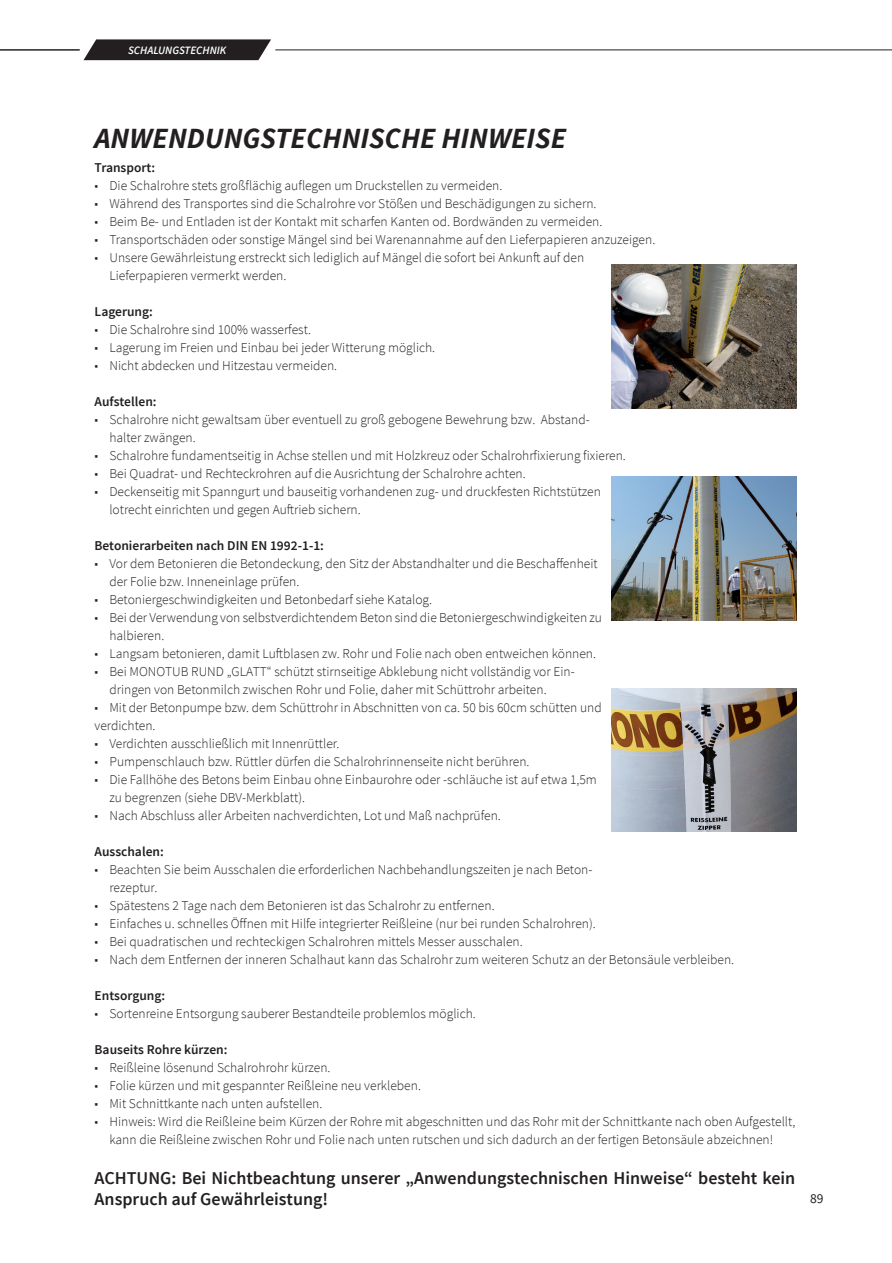
<style>
.page{position:relative;width:892px;height:1263px;background:#fff}
.page>*{position:absolute;margin:0;border:0;box-sizing:border-box;transform-origin:0 0}
.t1{font:italic 700 29.25px "Source Sans Pro";color:#231f20}
.t2{font:600 18px/21px "Source Sans Pro";color:#231f20}
.t3{font:300 13.5px/18px "Source Sans Pro";color:#231f20}
.t4{font:600 13.5px "Source Sans Pro";color:#231f20}
.t5{font:13.5px "Source Sans Pro";color:#231f20}
.t6{font:italic 600 11.25px "Source Sans Pro";color:#fff}
</style>
<div class="page">
<hr style="left:0;top:49px;width:80px;height:1px;background:#231f20">
<hr style="left:275px;top:49px;width:617px;height:1px;background:#231f20">
<svg style="left:83px;top:39px;width:188px;height:21px;background:#363233"></svg>
<img style="left:611px;top:265px;width:185px;height:143px">
<img style="left:611px;top:688px;width:185px;height:143px">
<img style="left:611px;top:476px;width:185px;height:144px">
<p class="t6" style="left:128px;top:43px;width:100px">SCHALUNGSTECHNIK</p>
<p class="t1" style="left:95px;top:120px;width:473px">ANWENDUNGSTECHNISCHE HINWEISE</p>
<p class="t4" style="left:95px;top:159px;width:62px">Transport:</p>
<p class="t3" style="left:95px;top:176px;width:409px">■ Die Schalrohre stets großflächig auflegen um Druckstellen zu vermeiden.</p>
<p class="t3" style="left:95px;top:194px;width:503px">■ Während des Transportes sind die Schalrohre vor Stößen und Beschädigungen zu sichern.</p>
<p class="t3" style="left:95px;top:212px;width:509px">■ Beim Be- und Entladen ist der Kontakt mit scharfen Kanten od. Bordwänden zu vermeiden.</p>
<p class="t3" style="left:95px;top:230px;width:562px">■ Transportschäden oder sonstige Mängel sind bei Warenannahme auf den Lieferpapieren anzuzeigen.</p>
<p class="t3" style="left:95px;top:248px;width:491px">■ Unsere Gewährleistung erstreckt sich lediglich auf Mängel die sofort bei Ankunft auf den</p>
<p class="t3" style="left:109px;top:266px;width:178px">Lieferpapieren vermerkt werden.</p>
<p class="t4" style="left:95px;top:303px;width:60px">Lagerung:</p>
<p class="t3" style="left:95px;top:320px;width:218px">■ Die Schalrohre sind 100% wasserfest.</p>
<p class="t3" style="left:95px;top:338px;width:342px">■ Lagerung im Freien und Einbau bei jeder Witterung möglich.</p>
<p class="t3" style="left:95px;top:356px;width:244px">■ Nicht abdecken und Hitzestau vermeiden.</p>
<p class="t4" style="left:95px;top:393px;width:64px">Aufstellen:</p>
<p class="t3" style="left:95px;top:410px;width:497px">■ Schalrohre nicht gewaltsam über eventuell zu groß gebogene Bewehrung bzw. Abstand-</p>
<p class="t3" style="left:109px;top:428px;width:88px">halter zwängen.</p>
<p class="t3" style="left:95px;top:446px;width:533px">■ Schalrohre fundamentseitig in Achse stellen und mit Holzkreuz oder Schalrohrfixierung fixieren.</p>
<p class="t3" style="left:95px;top:464px;width:432px">■ Bei Quadrat- und Rechteckrohren auf die Ausrichtung der Schalrohre achten.</p>
<p class="t3" style="left:95px;top:482px;width:508px">■ Deckenseitig mit Spanngurt und bauseitig vorhandenen zug- und druckfesten Richtstützen</p>
<p class="t3" style="left:109px;top:500px;width:253px">lotrecht einrichten und gegen Auftrieb sichern.</p>
<p class="t4" style="left:95px;top:537px;width:231px">Betonierarbeiten nach DIN EN 1992-1-1:</p>
<p class="t3" style="left:95px;top:554px;width:504px">■ Vor dem Betonieren die Betondeckung, den Sitz der Abstandhalter und die Beschaffenheit</p>
<p class="t3" style="left:109px;top:572px;width:191px">der Folie bzw. Inneneinlage prüfen.</p>
<p class="t3" style="left:95px;top:590px;width:339px">■ Betoniergeschwindigkeiten und Betonbedarf siehe Katalog.</p>
<p class="t3" style="left:95px;top:608px;width:508px">■ Bei der Verwendung von selbstverdichtendem Beton sind die Betoniergeschwindigkeiten zu</p>
<p class="t3" style="left:109px;top:626px;width:56px">halbieren.</p>
<p class="t3" style="left:95px;top:644px;width:503px">■ Langsam betonieren, damit Luftblasen zw. Rohr und Folie nach oben entweichen können.</p>
<p class="t3" style="left:95px;top:662px;width:481px">■ Bei MONOTUB RUND „GLATT“ schützt stirnseitige Abklebung nicht vollständig vor Ein-</p>
<p class="t3" style="left:109px;top:680px;width:438px">dringen von Betonmilch zwischen Rohr und Folie, daher mit Schüttrohr arbeiten.</p>
<p class="t3" style="left:95px;top:698px;width:509px">■ Mit der Betonpumpe bzw. dem Schüttrohr in Abschnitten von ca. 50 bis 60cm schütten und verdichten.</p>
<p class="t3" style="left:95px;top:734px;width:246px">■ Verdichten ausschließlich mit Innenrüttler.</p>
<p class="t3" style="left:95px;top:752px;width:436px">■ Pumpenschlauch bzw. Rüttler dürfen die Schalrohrinnenseite nicht berühren.</p>
<p class="t3" style="left:95px;top:770px;width:504px">■ Die Fallhöhe des Betons beim Einbau ohne Einbaurohre oder -schläuche ist auf etwa 1,5m</p>
<p class="t3" style="left:109px;top:788px;width:197px">zu begrenzen (siehe DBV-Merkblatt).</p>
<p class="t3" style="left:95px;top:806px;width:408px">■ Nach Abschluss aller Arbeiten nachverdichten, Lot und Maß nachprüfen.</p>
<p class="t4" style="left:95px;top:843px;width:71px">Ausschalen:</p>
<p class="t3" style="left:95px;top:860px;width:499px">■ Beachten Sie beim Ausschalen die erforderlichen Nachbehandlungszeiten je nach Beton-</p>
<p class="t3" style="left:109px;top:878px;width:49px">rezeptur.</p>
<p class="t3" style="left:95px;top:896px;width:401px">■ Spätestens 2 Tage nach dem Betonieren ist das Schalrohr zu entfernen.</p>
<p class="t3" style="left:95px;top:914px;width:503px">■ Einfaches u. schnelles Öffnen mit Hilfe integrierter Reißleine (nur bei runden Schalrohren).</p>
<p class="t3" style="left:95px;top:932px;width:430px">■ Bei quadratischen und rechteckigen Schalrohren mittels Messer ausschalen.</p>
<p class="t3" style="left:95px;top:950px;width:641px">■ Nach dem Entfernen der inneren Schalhaut kann das Schalrohr zum weiteren Schutz an der Betonsäule verbleiben.</p>
<p class="t4" style="left:95px;top:987px;width:72px">Entsorgung:</p>
<p class="t3" style="left:95px;top:1004px;width:383px">■ Sortenreine Entsorgung sauberer Bestandteile problemlos möglich.</p>
<p class="t4" style="left:95px;top:1041px;width:134px">Bauseits Rohre kürzen:</p>
<p class="t3" style="left:95px;top:1058px;width:237px">■ Reißleine lösenund Schalrohrohr kürzen.</p>
<p class="t3" style="left:95px;top:1076px;width:328px">■ Folie kürzen und mit gespannter Reißleine neu verkleben.</p>
<p class="t3" style="left:95px;top:1094px;width:229px">■ Mit Schnittkante nach unten aufstellen.</p>
<p class="t3" style="left:95px;top:1112px;width:702px">■ Hinweis: Wird die Reißleine beim Kürzen der Rohre mit abgeschnitten und das Rohr mit der Schnittkante nach oben Aufgestellt,</p>
<p class="t3" style="left:109px;top:1130px;width:665px">kann die Reißleine zwischen Rohr und Folie nach unten rutschen und sich dadurch an der fertigen Betonsäule abzeichnen!</p>
<p class="t2" style="left:95px;top:1167px;width:702px">ACHTUNG: Bei Nichtbeachtung unserer „Anwendungstechnischen Hinweise“ besteht kein<br>Anspruch auf Gewährleistung!</p>
<p class="t5" style="left:810px;top:1189px;width:15px">89</p>
</div>
